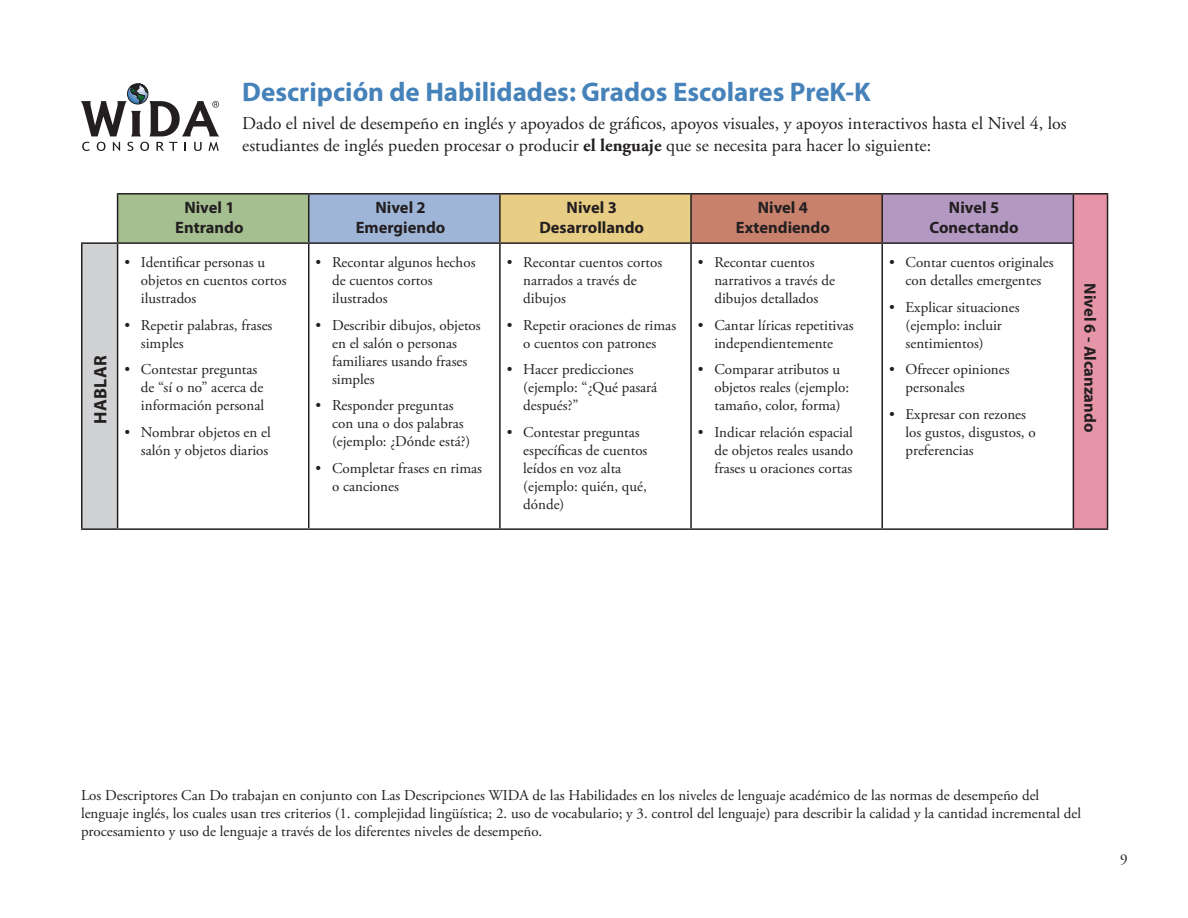
<style>
.page{position:relative;width:1188px;height:918px;background:#fff}
.page>*{position:absolute;margin:0;border:0;box-sizing:border-box;transform-origin:0 0}
.subhead{font:700 27px "Myriad Pro";color:#4682ba}
.body{font:18px/21.6px "Adobe Garamond Pro";color:#231f20}
.t1{font:700 18px "Myriad Pro";letter-spacing:.02em;color:#231f20}
.t2{font:700 16.5px "Myriad Pro";color:#231f20}
.spanish_bullets{font:15px/18px "Adobe Garamond Pro";color:#231f20}
.body-2{font:15px/18px "Adobe Garamond Pro";color:#231f20}
.s1{font-weight:700}
</style>
<div class="page">
<svg style="left:82px;top:142px;width:8px;height:9px"></svg>
<svg style="left:97px;top:142px;width:9px;height:9px"></svg>
<svg style="left:113px;top:142px;width:7px;height:9px"></svg>
<svg style="left:127px;top:142px;width:6px;height:9px"></svg>
<svg style="left:140px;top:142px;width:9px;height:9px"></svg>
<svg style="left:156px;top:142px;width:21px;height:9px"></svg>
<svg style="left:194px;top:142px;width:8px;height:9px"></svg>
<svg style="left:208px;top:142px;width:11px;height:9px"></svg>
<svg style="left:81px;top:84px;width:138px;height:52px"></svg>
<div style="left:118px;top:194px;width:191px;height:49px;background:#a6bf91"></div>
<div style="left:309px;top:194px;width:191px;height:49px;background:#9fb5d7"></div>
<div style="left:500px;top:194px;width:191px;height:49px;background:#e8cd85"></div>
<div style="left:691px;top:194px;width:191px;height:49px;background:#c8816c"></div>
<div style="left:882px;top:194px;width:191px;height:49px;background:#b398c2"></div>
<div style="left:1073px;top:194px;width:35px;height:335px;background:#e694a8"></div>
<div style="left:82px;top:243px;width:36px;height:286px;background:#d1d2d4"></div>
<hr style="left:309px;top:193px;width:191px;height:2px;background:#231f20">
<hr style="left:500px;top:193px;width:191px;height:2px;background:#231f20">
<hr style="left:499px;top:195px;width:2px;height:47px;background:#231f20">
<hr style="left:691px;top:193px;width:191px;height:2px;background:#231f20">
<hr style="left:690px;top:195px;width:2px;height:47px;background:#231f20">
<hr style="left:882px;top:193px;width:191px;height:2px;background:#231f20">
<hr style="left:881px;top:195px;width:2px;height:47px;background:#231f20">
<hr style="left:1073px;top:193px;width:35px;height:2px;background:#231f20">
<hr style="left:1073px;top:195px;width:1px;height:47px;background:#231f20">
<hr style="left:1107px;top:195px;width:1px;height:48px;background:#231f20">
<hr style="left:81px;top:244px;width:1px;height:284px;background:#231f20">
<hr style="left:118px;top:242px;width:191px;height:2px;background:#231f20">
<hr style="left:117px;top:244px;width:1px;height:284px;background:#231f20">
<hr style="left:309px;top:242px;width:191px;height:2px;background:#231f20">
<hr style="left:308px;top:244px;width:1px;height:284px;background:#231f20">
<hr style="left:500px;top:242px;width:191px;height:2px;background:#231f20">
<hr style="left:499px;top:244px;width:2px;height:284px;background:#231f20">
<hr style="left:691px;top:242px;width:191px;height:2px;background:#231f20">
<hr style="left:690px;top:244px;width:2px;height:284px;background:#231f20">
<hr style="left:882px;top:242px;width:192px;height:2px;background:#231f20">
<hr style="left:881px;top:244px;width:2px;height:284px;background:#231f20">
<hr style="left:1073px;top:244px;width:1px;height:284px;background:#231f20">
<hr style="left:1107px;top:243px;width:1px;height:285px;background:#231f20">
<hr style="left:81px;top:528px;width:37px;height:2px;background:#231f20">
<hr style="left:118px;top:528px;width:191px;height:2px;background:#231f20">
<hr style="left:309px;top:528px;width:191px;height:2px;background:#231f20">
<hr style="left:500px;top:528px;width:191px;height:2px;background:#231f20">
<hr style="left:691px;top:528px;width:191px;height:2px;background:#231f20">
<hr style="left:882px;top:528px;width:191px;height:2px;background:#231f20">
<hr style="left:1073px;top:528px;width:35px;height:2px;background:#231f20">
<hr style="left:117px;top:193px;width:192px;height:2px;background:#231f20">
<hr style="left:117px;top:195px;width:1px;height:47px;background:#231f20">
<hr style="left:308px;top:195px;width:1px;height:47px;background:#231f20">
<hr style="left:81px;top:242px;width:37px;height:2px;background:#231f20">
<p class="t1" style="left:89px;top:424px;width:70px;rotate:-90deg">HABLAR</p>
<p class="subhead" style="left:242px;top:75px;width:630px">Descripción de Habilidades: Grados Escolares PreK-K</p>
<p class="body" style="left:242px;top:113px;width:826px">Dado el nivel de desempeño en inglés y apoyados de gráficos, apoyos visuales, y apoyos interactivos hasta el Nivel 4, los estudiantes de inglés pueden procesar o producir <span class="s1">el lenguaje</span> que se necesita para hacer lo siguiente:</p>
<p class="t2" style="left:184px;top:197px;width:52px">Nivel 1</p>
<p class="t2" style="left:175px;top:216px;width:70px">Entrando</p>
<p class="spanish_bullets" style="left:141px;top:254px;width:147px;text-indent:-16px">• Identificar personas u objetos en cuentos cortos ilustrados</p>
<p class="spanish_bullets" style="left:141px;top:316px;width:133px;text-indent:-16px">• Repetir palabras, frases simples</p>
<p class="spanish_bullets" style="left:141px;top:361px;width:125px;text-indent:-16px">• Contestar preguntas de “sí o no” acerca de información personal</p>
<p class="spanish_bullets" style="left:124px;top:424px;width:148px;text-align:right">• Nombrar objetos en el salón y objetos diarios</p>
<p class="t2" style="left:376px;top:197px;width:52px">Nivel 2</p>
<p class="t2" style="left:356px;top:216px;width:91px">Emergiendo</p>
<p class="spanish_bullets" style="left:332px;top:254px;width:145px;text-indent:-16px">• Recontar algunos hechos de cuentos cortos ilustrados</p>
<p class="spanish_bullets" style="left:332px;top:316px;width:150px;text-indent:-16px">• Describir dibujos, objetos en el salón o personas familiares usando frases simples</p>
<p class="spanish_bullets" style="left:332px;top:397px;width:140px;text-indent:-16px">• Responder preguntas con una o dos palabras (ejemplo: ¿Dónde está?)</p>
<p class="spanish_bullets" style="left:332px;top:460px;width:152px;text-indent:-16px">• Completar frases en rimas o canciones</p>
<p class="t2" style="left:567px;top:197px;width:52px">Nivel 3</p>
<p class="t2" style="left:539px;top:216px;width:106px">Desarrollando</p>
<p class="spanish_bullets" style="left:523px;top:254px;width:141px;text-indent:-16px">• Recontar cuentos cortos narrados a través de dibujos</p>
<p class="spanish_bullets" style="left:507px;top:316px;width:171px;text-align:center">• Repetir oraciones de rimas o cuentos con patrones</p>
<p class="spanish_bullets" style="left:523px;top:361px;width:136px;text-indent:-16px">• Hacer predicciones (ejemplo: “¿Qué pasará después?”</p>
<p class="spanish_bullets" style="left:523px;top:424px;width:126px;text-indent:-16px">• Contestar preguntas específicas de cuentos leídos en voz alta (ejemplo: quién, qué, dónde)</p>
<p class="t2" style="left:758px;top:197px;width:52px">Nivel 4</p>
<p class="t2" style="left:736px;top:216px;width:96px">Extendiendo</p>
<p class="spanish_bullets" style="left:714px;top:254px;width:122px;text-indent:-16px">• Recontar cuentos narrativos a través de dibujos detallados</p>
<p class="spanish_bullets" style="left:698px;top:316px;width:157px;text-align:center">• Cantar líricas repetitivas independientemente</p>
<p class="spanish_bullets" style="left:714px;top:361px;width:136px;text-indent:-16px">• Comparar atributos u objetos reales (ejemplo: tamaño, color, forma)</p>
<p class="spanish_bullets" style="left:714px;top:424px;width:140px;text-align:justify;text-indent:-16px">• Indicar relación espacial de objetos reales usando frases u oraciones cortas</p>
<p class="t2" style="left:949px;top:197px;width:52px">Nivel 5</p>
<p class="t2" style="left:930px;top:216px;width:90px">Conectando</p>
<p class="spanish_bullets" style="left:889px;top:254px;width:166px;text-align:center">• Contar cuentos originales con detalles emergentes</p>
<p class="spanish_bullets" style="left:906px;top:298px;width:115px;text-indent:-16px">• Explicar situaciones (ejemplo: incluir sentimientos)</p>
<p class="spanish_bullets" style="left:906px;top:361px;width:106px;text-indent:-16px">• Ofrecer opiniones personales</p>
<p class="spanish_bullets" style="left:906px;top:406px;width:132px;text-indent:-16px">• Expresar con rezones los gustos, disgustos, o preferencias</p>
<p class="t2" style="left:1101px;top:283px;width:150px;rotate:90deg">Nivel 6 - Alcanzando</p>
<p class="body-2" style="left:81px;top:786px;width:1002px">Los Descriptores Can Do trabajan en conjunto con Las Descripciones WIDA de las Habilidades en los niveles de lenguaje académico de las normas de desempeño del lenguaje inglés, los cuales usan tres criterios (1. complejidad lingüística; 2. uso de vocabulario; y 3. control del lenguaje) para describir la calidad y la cantidad incremental del procesamiento y uso de lenguaje a través de los diferentes niveles de desempeño.</p>
<p class="body-2" style="left:1120px;top:851px;width:9px">9</p>
</div>
